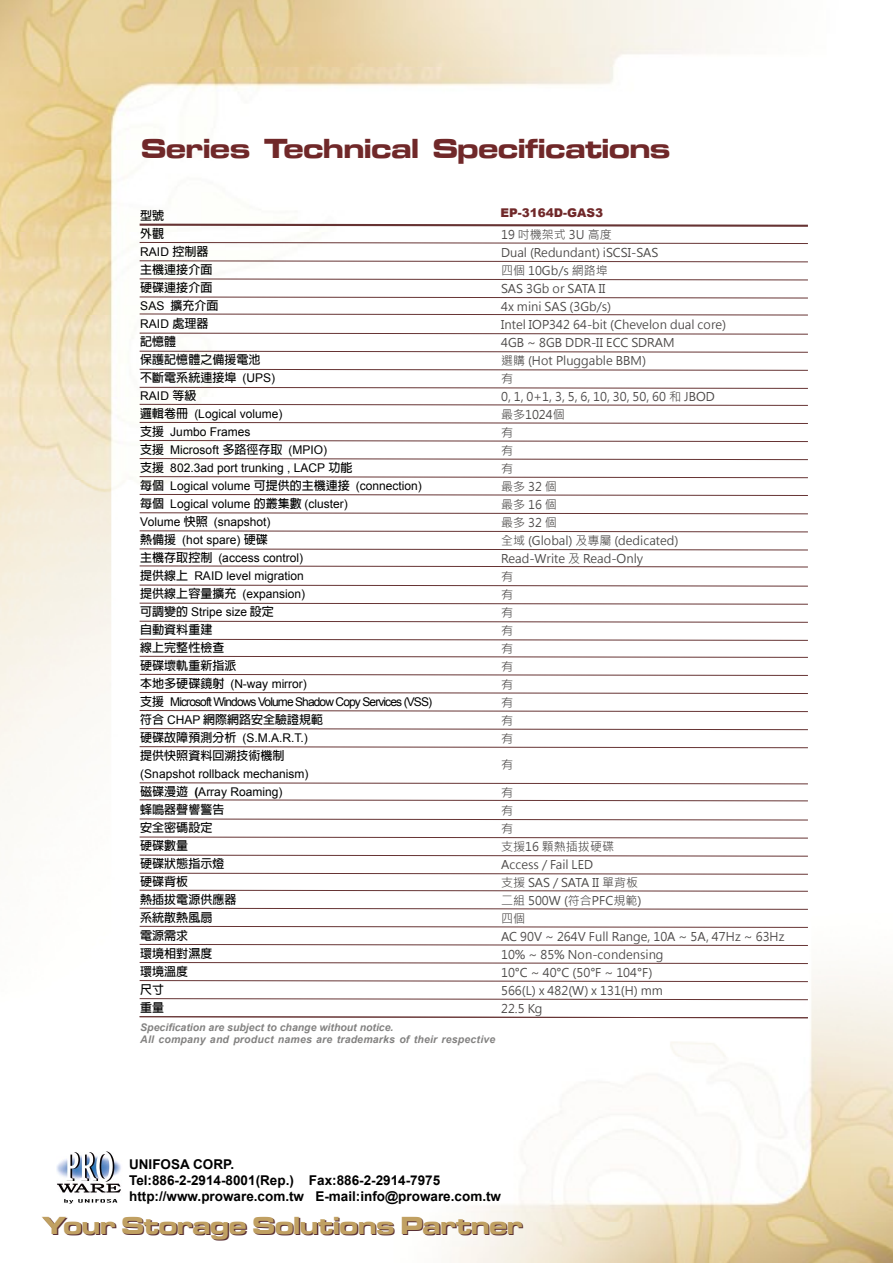
<style>
.page{position:relative;width:893px;height:1263px;background:#fff}
.page>*{position:absolute;margin:0;border:0;box-sizing:border-box;transform-origin:0 0}
.t1{font:28.5px "Microgramma D Bold Exte";color:#702829}
.t2{font:25.5px "Microgramma D Bold Exte";color:#592f34}
.t3{font:700 13.5px/16.2px "Arial";color:#000}
.t4{font:12px/18px "Microsoft Jheng Hei";color:#4c4948}
.t5{font:12px/18px "Arial";color:#000}
.t6{font:700 12px/18px "Adobe Fan Heiti Std";color:#000}
.t7{font:12px/18px "Arial";letter-spacing:-.075em;color:#000}
.t8{font:900 12px "Arial";color:#702829}
.t9{font:italic 700 10.5px/12.6px "Arial";letter-spacing:.02em;color:#838281}
.s1{font-family:"Adobe Fan Heiti Std";font-weight:700}
.s2{font-family:"Arial";font-weight:400}
.s3{font-weight:700}
</style>
<div class="page">
<img style="left:0;top:0;width:893px;height:1263px">
<svg style="left:137px;top:223px;width:673px;height:5px"></svg>
<svg style="left:139px;top:242px;width:670px;height:2px"></svg>
<svg style="left:139px;top:260px;width:670px;height:3px"></svg>
<svg style="left:139px;top:278px;width:670px;height:3px"></svg>
<svg style="left:139px;top:296px;width:670px;height:3px"></svg>
<svg style="left:139px;top:313px;width:670px;height:3px"></svg>
<svg style="left:139px;top:332px;width:670px;height:3px"></svg>
<svg style="left:139px;top:350px;width:670px;height:3px"></svg>
<svg style="left:139px;top:368px;width:670px;height:3px"></svg>
<svg style="left:139px;top:386px;width:670px;height:3px"></svg>
<svg style="left:139px;top:403px;width:670px;height:3px"></svg>
<svg style="left:139px;top:422px;width:670px;height:2px"></svg>
<svg style="left:139px;top:440px;width:670px;height:2px"></svg>
<svg style="left:139px;top:458px;width:670px;height:2px"></svg>
<svg style="left:139px;top:476px;width:670px;height:2px"></svg>
<svg style="left:139px;top:494px;width:670px;height:2px"></svg>
<svg style="left:139px;top:512px;width:670px;height:3px"></svg>
<svg style="left:139px;top:530px;width:670px;height:3px"></svg>
<svg style="left:139px;top:548px;width:670px;height:3px"></svg>
<svg style="left:139px;top:565px;width:670px;height:3px"></svg>
<svg style="left:139px;top:584px;width:670px;height:3px"></svg>
<svg style="left:139px;top:602px;width:670px;height:3px"></svg>
<svg style="left:139px;top:620px;width:670px;height:3px"></svg>
<svg style="left:139px;top:638px;width:670px;height:3px"></svg>
<svg style="left:139px;top:655px;width:670px;height:3px"></svg>
<svg style="left:139px;top:673px;width:670px;height:3px"></svg>
<svg style="left:139px;top:692px;width:670px;height:2px"></svg>
<svg style="left:139px;top:710px;width:670px;height:2px"></svg>
<svg style="left:139px;top:728px;width:670px;height:2px"></svg>
<svg style="left:139px;top:746px;width:670px;height:2px"></svg>
<svg style="left:139px;top:782px;width:670px;height:3px"></svg>
<svg style="left:139px;top:799px;width:670px;height:3px"></svg>
<svg style="left:139px;top:818px;width:670px;height:3px"></svg>
<svg style="left:139px;top:836px;width:670px;height:3px"></svg>
<svg style="left:139px;top:854px;width:670px;height:3px"></svg>
<svg style="left:139px;top:872px;width:670px;height:3px"></svg>
<svg style="left:139px;top:889px;width:670px;height:3px"></svg>
<svg style="left:139px;top:907px;width:670px;height:3px"></svg>
<svg style="left:139px;top:925px;width:670px;height:3px"></svg>
<svg style="left:139px;top:943px;width:670px;height:3px"></svg>
<svg style="left:139px;top:962px;width:670px;height:2px"></svg>
<svg style="left:139px;top:998px;width:670px;height:2px"></svg>
<svg style="left:139px;top:1016px;width:670px;height:2px"></svg>
<svg style="left:139px;top:980px;width:670px;height:2px"></svg>
<img style="left:56px;top:1150px;width:67px;height:55px">
<h1 class="t1" style="left:142px;top:129px;width:530px">Series Technical Specifications</h1>
<p class="t8" style="left:501px;top:204px;width:104px">EP-3164D-GAS3</p>
<p class="t6" style="left:140px;top:207px;width:25px">型號外觀</p>
<p class="t5" style="left:140px;top:243px;width:70px">RAID <span class="s1">控制器</span></p>
<p class="t6" style="left:140px;top:261px;width:80px">主機連接介面硬碟連接介面<br><span class="s2">SAS</span> 擴充介面</p>
<p class="t5" style="left:140px;top:315px;width:70px">RAID <span class="s1">處理器</span></p>
<p class="t6" style="left:140px;top:333px;width:136px">記憶體<br>保護記憶體之備援電池不斷電系統連接埠 <span class="s2">(UPS)</span></p>
<p class="t5" style="left:140px;top:387px;width:283px">RAID <span class="s1">等級<br>邏輯卷冊</span> (Logical volume)<br><span class="s1">支援</span> Jumbo Frames<br><span class="s1">支援</span> Microsoft <span class="s1">多路徑存取</span> (MPIO)<br><span class="s1">支援</span> 802.3ad port trunking , LACP <span class="s1">功能<br>每個</span> Logical volume <span class="s1">可提供的主機連接</span> (connection)<span class="s1">每個</span> Logical volume <span class="s1">的叢集數</span> (cluster)<br>Volume <span class="s1">快照</span> (snapshot)<br><span class="s1">熱備援</span> (hot spare) <span class="s1">硬碟<br>主機存取控制</span> (access control)<br><span class="s1">提供線上</span> RAID level migration<br><span class="s1">提供線上容量擴充</span> (expansion)<br><span class="s1">可調變的</span> Stripe size <span class="s1">設定</span></p>
<p class="t6" style="left:140px;top:621px;width:97px">自動資料重建<br>線上完整性檢查硬碟壞軌重新指派</p>
<p class="t7" style="left:140px;top:675px;width:293px"><span class="s1">本地多硬碟鏡射</span> (N-way mirror)<br><span class="s1">支援</span> Microsoft Windows Volume Shadow Copy Services (VSS)</p>
<p class="t6" style="left:140px;top:711px;width:184px">符合 <span class="s2">CHAP</span> 網際網路安全驗證規範</p>
<p class="t5" style="left:140px;top:729px;width:169px"><span class="s1">硬碟故障預測分析</span> (S.M.A.R.T.)</p>
<p class="t6" style="left:140px;top:747px;width:145px">提供快照資料回溯技術機制</p>
<p class="t5" style="left:140px;top:765px;width:170px">(Snapshot rollback mechanism)<span class="s1">磁碟漫遊</span> <span class="s3">(</span>Array Roaming)</p>
<p class="t6" style="left:140px;top:801px;width:97px">蜂鳴器聲響警告安全密碼設定<br>硬碟數量<br>硬碟狀態指示燈硬碟背板<br>熱插拔電源供應器系統散熱風扇<br>電源需求<br>環境相對濕度<br>環境溫度<br>尺寸<br>重量</p>
<p class="t9" style="left:140px;top:1021px;width:356px">Specification are subject to change without notice.<br>All company and product names are trademarks of their respective</p>
<p class="t4" style="left:501px;top:226px;width:227px">19 吋機架式 3U 高度<br>Dual (Redundant) iSCSI-SAS<br>四個 10Gb/s 網路埠<br>SAS 3Gb or SATA II<br>4x mini SAS (3Gb/s)<br>Intel IOP342 64-bit (Chevelon dual core)<br>4GB ~ 8GB DDR-II ECC SDRAM<br>選購 (Hot Pluggable BBM)<br>有<br>0, 1, 0+1, 3, 5, 6, 10, 30, 50, 60 和 JBOD最多1024個<br>有<br>有<br>有<br>最多 32 個<br>最多 16 個<br>最多 32 個<br>全域 (Global) 及專屬 (dedicated)<br>Read-Write 及 Read-Only<br>有<br>有<br>有<br>有<br>有<br>有<br>有<br>有<br>有<br>有</p>
<p class="t4" style="left:501px;top:755px;width:13px">有</p>
<p class="t4" style="left:501px;top:784px;width:285px">有<br>有<br>有<br>支援16 顆熱插拔硬碟<br>Access / Fail LED<br>支援 SAS / SATA II 單背板<br>二組 500W (符合PFC規範)<br>四個<br>AC 90V ~ 264V Full Range, 10A ~ 5A, 47Hz ~ 63Hz<br>10% ~ 85% Non-condensing<br>10°C ~ 40°C (50°F ~ 104°F)<br>566(L) x 482(W) x 131(H) mm<br>22.5 Kg</p>
<p class="t3" style="left:129px;top:1156px;width:373px">UNIFOSA CORP.<br>Tel:886-2-2914-8001(Rep.) Fax:886-2-2914-7975 http://www.proware.com.tw E-mail:info@proware.com.tw</p>
<h2 class="t2" style="left:44px;top:1209px;width:481px">Your Storage Solutions Partner</h2>
</div>
